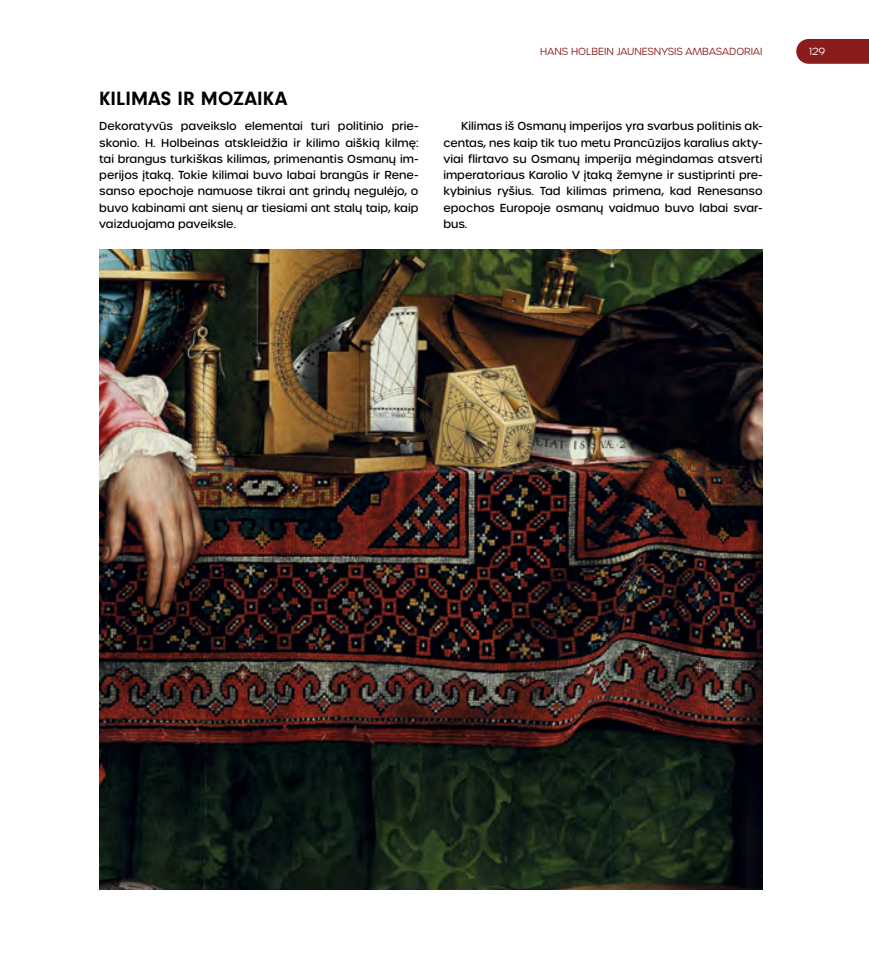
<style>
.page{position:relative;width:869px;height:957px;background:#fff}
.page>*{position:absolute;margin:0;border:0;box-sizing:border-box;transform-origin:0 0}
.t1{font:700 20px "Neuzeit Gro";letter-spacing:.005em;color:#000}
.t2{font:500 11.25px/16.2px "Urbane Rounded";color:#000;text-align:justify}
.t3{font:300 10px "Urbane Rounded";color:#8a1d1c}
.t4{font:300 10px "Urbane Rounded";color:#fff}
</style>
<div class="page">
<img style="left:99px;top:250px;width:663px;height:639px">
<svg style="left:796px;top:39px;width:72px;height:25px;background:#8f2827"></svg>
<p class="t3" style="left:540px;top:45px;width:224px">HANS HOLBEIN JAUNESNYSIS AMBASADORIAI</p>
<p class="t4" style="left:808px;top:45px;width:18px">129</p>
<h1 class="t1" style="left:99px;top:88px;width:189px">KILIMAS IR MOZAIKA</h1>
<p class="t2" style="left:99px;top:118px;width:320px">Dekoratyvūs paveikslo elementai turi politinio prie&shy;skonio. H. Holbeinas atskleidžia ir kilimo aiškią kilmę: tai brangus turkiškas kilimas, primenantis Osmanų im&shy;perijos įtaką. Tokie kilimai buvo labai brangūs ir Rene&shy;sanso epochoje namuose tikrai ant grindų negulėjo, o buvo kabinami ant sienų ar tiesiami ant stalų taip, kaip vaizduojama paveiksle.</p>
<p class="t2" style="left:443px;top:118px;width:320px;text-indent:18px">Kilimas iš Osmanų imperijos yra svarbus politinis ak&shy;centas, nes kaip tik tuo metu Prancūzijos karalius akty&shy;viai flirtavo su Osmanų imperija mėgindamas atsverti imperatoriaus Karolio V įtaką žemyne ir sustiprinti pre&shy;kybinius ryšius. Tad kilimas primena, kad Renesanso epochos Europoje osmanų vaidmuo buvo labai svar&shy;bus.</p>
</div>
